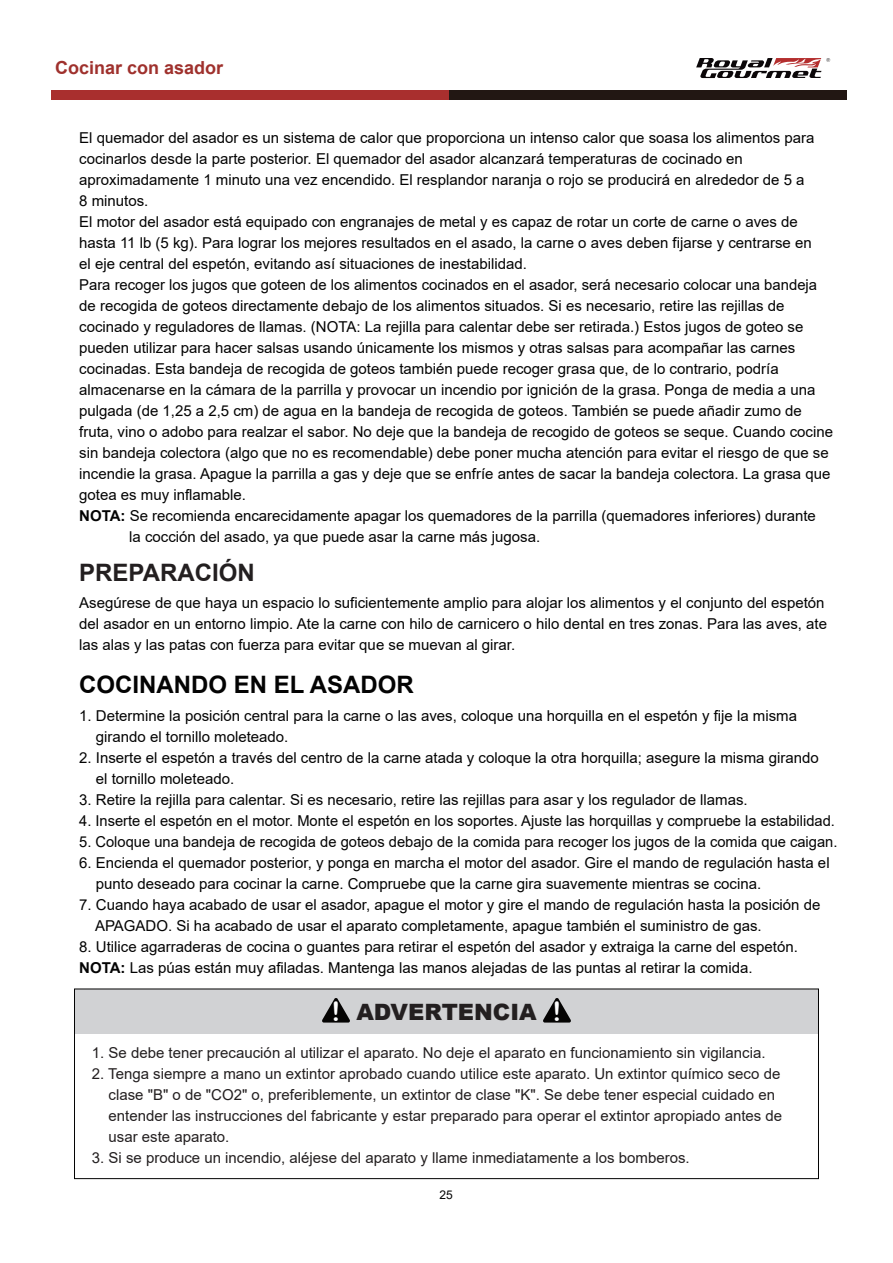
<style>
.page{position:relative;width:893px;height:1263px;background:#fff}
.page>*{position:absolute;margin:0;border:0;box-sizing:border-box;transform-origin:0 0}
.t1{font:700 24px "Arial";color:#030303}
.t2{font:700 24px "Arial";color:#231f20}
.t3{font:900 22.5px "Arial";color:#231f20}
.t4{font:700 18px "Arial";color:#9f312d}
.t5{font:15px/21px "Arial";color:#030303}
.t6{font:15px/21px "Arial";color:#231f20}
.t7{font:12px "Arial";color:#030303}
.s1{font-weight:700}
.s2{font-family:"Arial Rounded MT Bold";font-weight:400;font-size:26.85px;color:#fff}
</style>
<div class="page">
<div style="left:449px;top:90px;width:398px;height:9px;background:#221713"></div>
<div style="left:51px;top:90px;width:398px;height:9px;background:#a92f2e"></div>
<svg style="left:696px;top:58px;width:134px;height:20px"></svg>
<div style="left:75px;top:989px;width:743px;height:44px;background:#d1d2d4"></div>
<div style="left:74px;top:988px;width:745px;height:191px;border:1px solid #030303"></div>
<svg style="left:543px;top:998px;width:28px;height:24px"></svg>
<svg style="left:322px;top:998px;width:28px;height:24px"></svg>
<p class="t4" style="left:55px;top:55px;width:170px">Cocinar con asador</p>
<p class="t5" style="left:79px;top:127px;width:737px">El quemador del asador es un sistema de calor que proporciona un intenso calor que soasa los alimentos para</p>
<p class="t5" style="left:79px;top:148px;width:665px">cocinarlos desde la parte posterior. El quemador del asador alcanzará temperaturas de cocinado en</p>
<p class="t5" style="left:79px;top:169px;width:727px">aproximadamente 1 minuto una vez encendido. El resplandor naranja o rojo se producirá en alrededor de 5 a</p>
<p class="t5" style="left:79px;top:190px;width:71px">8 minutos.</p>
<p class="t5" style="left:79px;top:211px;width:720px">El motor del asador está equipado con engranajes de metal y es capaz de rotar un corte de carne o aves de</p>
<p class="t5" style="left:79px;top:232px;width:734px">hasta 11 lb (5 kg). Para lograr los mejores resultados en el asado, la carne o aves deben fijarse y centrarse en</p>
<p class="t5" style="left:79px;top:253px;width:449px">el eje central del espetón, evitando así situaciones de inestabilidad.</p>
<p class="t5" style="left:79px;top:274px;width:739px">Para recoger los jugos que goteen de los alimentos cocinados en el asador, será necesario colocar una bandeja</p>
<p class="t5" style="left:79px;top:295px;width:707px">de recogida de goteos directamente debajo de los alimentos situados. Si es necesario, retire las rejillas de</p>
<p class="t5" style="left:79px;top:316px;width:726px">cocinado y reguladores de llamas. (NOTA: La rejilla para calentar debe ser retirada.) Estos jugos de goteo se</p>
<p class="t5" style="left:79px;top:337px;width:718px">pueden utilizar para hacer salsas usando únicamente los mismos y otras salsas para acompañar las carnes</p>
<p class="t5" style="left:79px;top:358px;width:701px">cocinadas. Esta bandeja de recogida de goteos también puede recoger grasa que, de lo contrario, podría</p>
<p class="t5" style="left:79px;top:379px;width:738px">almacenarse en la cámara de la parrilla y provocar un incendio por ignición de la grasa. Ponga de media a una</p>
<p class="t5" style="left:79px;top:400px;width:724px">pulgada (de 1,25 a 2,5 cm) de agua en la bandeja de recogida de goteos. También se puede añadir zumo de</p>
<p class="t5" style="left:79px;top:421px;width:755px">fruta, vino o adobo para realzar el sabor. No deje que la bandeja de recogido de goteos se seque. Cuando cocine</p>
<p class="t5" style="left:79px;top:442px;width:751px">sin bandeja colectora (algo que no es recomendable) debe poner mucha atención para evitar el riesgo de que se</p>
<p class="t5" style="left:79px;top:463px;width:753px">incendie la grasa. Apague la parrilla a gas y deje que se enfríe antes de sacar la bandeja colectora. La grasa que</p>
<p class="t5" style="left:79px;top:484px;width:168px">gotea es muy inflamable.</p>
<p class="t5" style="left:79px;top:505px;width:738px"><span class="s1">NOTA:</span> Se recomienda encarecidamente apagar los quemadores de la parrilla (quemadores inferiores) durante</p>
<p class="t5" style="left:129px;top:526px;width:413px">la cocción del asado, ya que puede asar la carne más jugosa.</p>
<h1 class="t2" style="left:79px;top:556px;width:177px">PREPARACIÓN</h1>
<p class="t5" style="left:79px;top:593px;width:749px">Asegúrese de que haya un espacio lo suficientemente amplio para alojar los alimentos y el conjunto del espetón del asador en un entorno limpio. Ate la carne con hilo de carnicero o hilo dental en tres zonas. Para las aves, ate las alas y las patas con fuerza para evitar que se muevan al girar.</p>
<h1 class="t1" style="left:79px;top:667px;width:336px">COCINANDO EN EL ASADOR</h1>
<p class="t5" style="left:96px;top:705px;width:703px;text-indent:-17px">1. Determine la posición central para la carne o las aves, coloque una horquilla en el espetón y fije la misma girando el tornillo moleteado.</p>
<p class="t5" style="left:96px;top:747px;width:724px;text-indent:-17px">2. Inserte el espetón a través del centro de la carne atada y coloque la otra horquilla; asegure la misma girando el tornillo moleteado.</p>
<p class="t5" style="left:79px;top:789px;width:670px">3. Retire la rejilla para calentar. Si es necesario, retire las rejillas para asar y los regulador de llamas.</p>
<p class="t5" style="left:79px;top:810px;width:757px">4. Inserte el espetón en el motor. Monte el espetón en los soportes. Ajuste las horquillas y compruebe la estabilidad.</p>
<p class="t5" style="left:79px;top:831px;width:760px">5. Coloque una bandeja de recogida de goteos debajo de la comida para recoger los jugos de la comida que caigan.</p>
<p class="t5" style="left:96px;top:852px;width:735px;text-indent:-17px">6. Encienda el quemador posterior, y ponga en marcha el motor del asador. Gire el mando de regulación hasta el punto deseado para cocinar la carne. Compruebe que la carne gira suavemente mientras se cocina.</p>
<p class="t5" style="left:95px;top:894px;width:727px;text-indent:-16px">7. Cuando haya acabado de usar el asador, apague el motor y gire el mando de regulación hasta la posición de<br>APAGADO. Si ha acabado de usar el aparato completamente, apague también el suministro de gas.</p>
<p class="t5" style="left:79px;top:936px;width:720px">8. Utilice agarraderas de cocina o guantes para retirar el espetón del asador y extraiga la carne del espetón.<br><span class="s1">NOTA:</span> Las púas están muy afiladas. Mantenga las manos alejadas de las puntas al retirar la comida.</p>
<h2 class="t3" style="left:332px;top:995px;width:231px"><span class="s2">!</span> ADVERTENCIA <span class="s2">!</span></h2>
<p class="t6" style="left:92px;top:1042px;width:675px">1. Se debe tener precaución al utilizar el aparato. No deje el aparato en funcionamiento sin vigilancia.</p>
<p class="t6" style="left:109px;top:1063px;width:675px;text-indent:-17px">2. Tenga siempre a mano un extintor aprobado cuando utilice este aparato. Un extintor químico seco de clase "B" o de "CO2" o, preferiblemente, un extintor de clase "K". Se debe tener especial cuidado en entender las instrucciones del fabricante y estar preparado para operar el extintor apropiado antes de usar este aparato.</p>
<p class="t6" style="left:92px;top:1147px;width:599px">3. Si se produce un incendio, aléjese del aparato y llame inmediatamente a los bomberos.</p>
<p class="t7" style="left:440px;top:1186px;width:15px">25</p>
</div>
